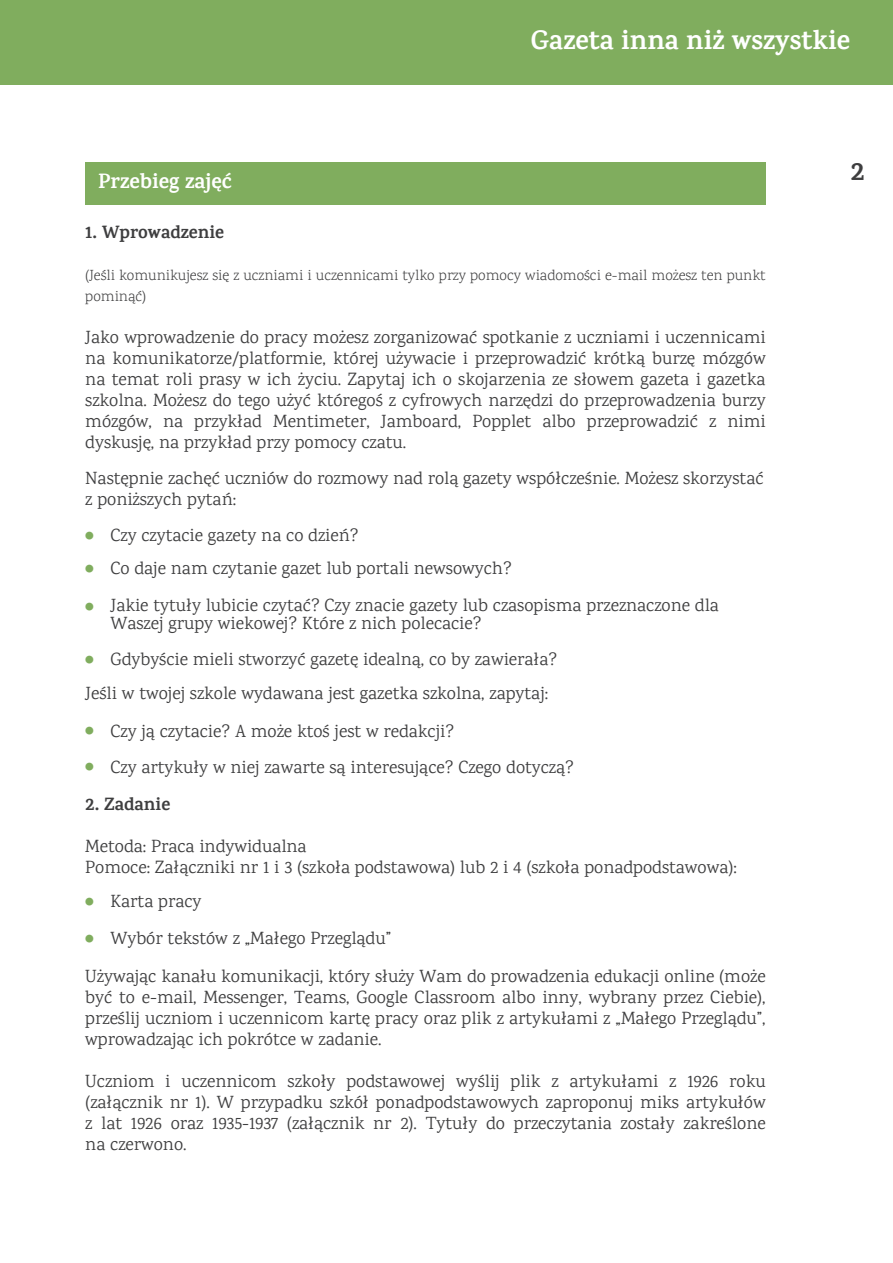
<style>
.page{position:relative;width:893px;height:1263px;background:#fff}
.page>*{position:absolute;margin:0;border:0;box-sizing:border-box;transform-origin:0 0}
.t1{font:45px/33px "Karma";color:#80ad5e}
.t2{font:700 27px "Karma";color:#fff}
.t3{font:700 27px "Karma";color:#3e3e3f}
.t4{font:700 21px "Karma";color:#fff}
.t5{font:18px/21px "Karma";color:#3e3e3f}
.t6{font:700 18px "Karma";color:#3e3e3f}
.t7{font:300 15px/21px "Karma";color:#3e3e3f}
</style>
<div class="page">
<div style="left:0;top:0;width:893px;height:85px;background:#80ad5e"></div>
<div style="left:85px;top:162px;width:681px;height:43px;background:#80ad5e"></div>
<h2 class="t2" style="left:531px;top:24px;width:321px">Gazeta inna niż wszystkie</h2>
<p class="t4" style="left:98px;top:169px;width:135px">Przebieg zajęć</p>
<p class="t6" style="left:85px;top:222px;width:140px">1. Wprowadzenie</p>
<p class="t7" style="left:85px;top:266px;width:682px">(Jeśli komunikujesz się z uczniami i uczennicami tylko przy pomocy wiadomości e-mail możesz ten punkt pominąć)</p>
<p class="t5" style="left:85px;top:327px;width:682px;text-align:justify">Jako wprowadzenie do pracy możesz zorganizować spotkanie z uczniami i uczennicami na komunikatorze/platformie, której używacie i przeprowadzić krótką burzę mózgów na temat roli prasy w ich życiu. Zapytaj ich o skojarzenia ze słowem gazeta i gazetka szkolna. Możesz do tego użyć któregoś z cyfrowych narzędzi do przeprowadzenia burzy mózgów, na przykład Mentimeter, Jamboard, Popplet albo przeprowadzić z nimi dyskusję, na przykład przy pomocy czatu.</p>
<p class="t5" style="left:85px;top:468px;width:680px">Następnie zachęć uczniów do rozmowy nad rolą gazety współcześnie. Możesz skorzystać z poniższych pytań:</p>
<p class="t5" style="left:110px;top:518px;width:403px;line-height:33px">Czy czytacie gazety na co dzień?<br>Co daje nam czytanie gazet lub portali newsowych?</p>
<p class="t5" style="left:110px;top:596px;width:610px;line-height:18px">Jakie tytuły lubicie czytać? Czy znacie gazety lub czasopisma przeznaczone dla<br>Waszej grupy wiekowej? Które z nich polecacie?</p>
<p class="t5" style="left:110px;top:648px;width:448px">Gdybyście mieli stworzyć gazetę idealną, co by zawierała?</p>
<h1 class="t1" style="left:79px;top:518px;width:22px">• •</h1>
<h1 class="t1" style="left:79px;top:579px;width:22px;line-height:52.8px">• •</h1>
<p class="t5" style="left:85px;top:682px;width:464px">Jeśli w twojej szkole wydawana jest gazetka szkolna, zapytaj:</p>
<h1 class="t1" style="left:79px;top:713px;width:22px">•</h1>
<p class="t5" style="left:110px;top:720px;width:345px">Czy ją czytacie? A może ktoś jest w redakcji?</p>
<p class="t5" style="left:110px;top:756px;width:465px">Czy artykuły w niej zawarte są interesujące? Czego dotyczą?</p>
<h1 class="t1" style="left:79px;top:749px;width:22px">•</h1>
<p class="t6" style="left:85px;top:793px;width:86px">2. Zadanie</p>
<p class="t5" style="left:85px;top:835px;width:653px">Metoda: Praca indywidualna<br>Pomoce: Załączniki nr 1 i 3 (szkoła podstawowa) lub 2 i 4 (szkoła ponadpodstawowa):</p>
<p class="t5" style="left:110px;top:882px;width:282px;line-height:37.5px">Karta pracy<br>Wybór tekstów z „Małego Przeglądu”</p>
<h1 class="t1" style="left:79px;top:882px;width:22px;line-height:37.5px">• •</h1>
<p class="t5" style="left:85px;top:965px;width:682px;text-align:justify">Używając kanału komunikacji, który służy Wam do prowadzenia edukacji online (może być to e-mail, Messenger, Teams, Google Classroom albo inny, wybrany przez Ciebie), prześlij uczniom i uczennicom kartę pracy oraz plik z artykułami z „Małego Przeglądu”, wprowadzając ich pokrótce w zadanie.</p>
<p class="t5" style="left:85px;top:1070px;width:682px;text-align:justify">Uczniom i uczennicom szkoły podstawowej wyślij plik z artykułami z 1926 roku (załącznik nr 1). W przypadku szkół ponadpodstawowych zaproponuj miks artykułów z lat 1926 oraz 1935-1937 (załącznik nr 2). Tytuły do przeczytania zostały zakreślone na czerwono.</p>
<h2 class="t3" style="left:850px;top:155px;width:16px">2</h2>
</div>
